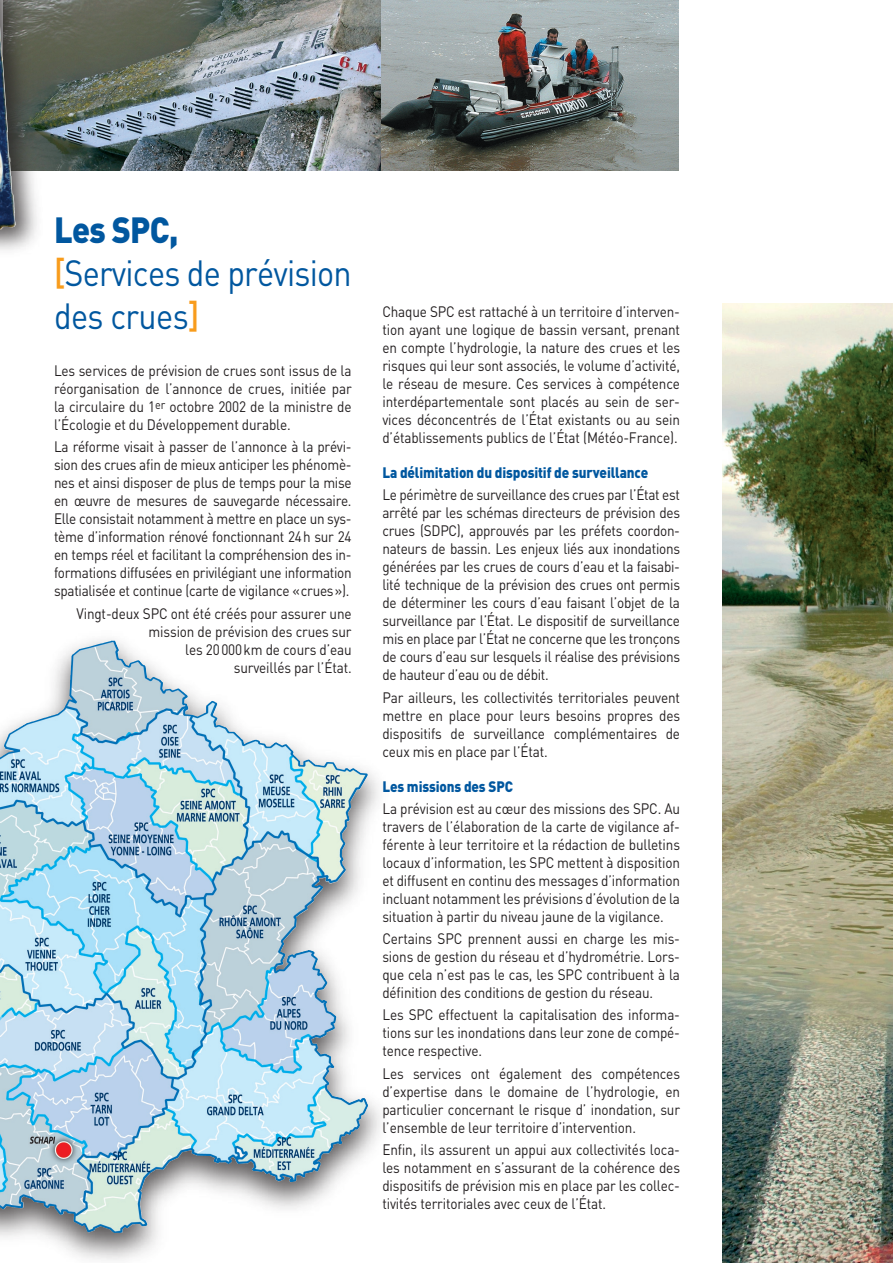
<style>
.page{position:relative;width:893px;height:1263px;background:#fff}
.page>*{position:absolute;margin:0;border:0;box-sizing:border-box;transform-origin:0 0}
.Titres_11{font:36px/43.2px "DIN";letter-spacing:-.025em;color:#01579f;scale:.9 1}
.Titres_11-2{font:900 36px "DIN";letter-spacing:-.02em;color:#01579f;scale:.9 1}
.texte{font:15px/18px "DIN";letter-spacing:-.01em;color:#231f20;text-align:justify;scale:.9 1}
.Titres_11-3{font:900 15px "DIN";letter-spacing:-.01em;color:#01579f;scale:.9 1}
.s1{font-weight:500;color:#f89c1c}
</style>
<div class="page">
<img style="left:46px;top:0;width:335px;height:170px">
<img style="left:723px;top:304px;width:170px;height:959px">
<div style="left:0;top:631px;width:392px;height:632px;background:#231f20;opacity:.75"></div>
<img style="left:115px;top:641px;width:84px;height:76px">
<div style="left:0;top:0;width:46px;height:280px;background:#231f20;opacity:.75"></div>
<img style="left:381px;top:0;width:298px;height:170px">
<p class="Titres_11-2" style="left:54px;top:206px;width:140px">Les SPC,</p>
<p class="Titres_11" style="left:54px;top:251px;width:332px"><span class="s1">[</span>Services de prévision des crues<span class="s1">]</span></p>
<p class="texte" style="left:54px;top:361px;width:332px">Les services de prévision de crues sont issus de la réorganisation de l’annonce de crues, initiée par la circulaire du 1<sup>er</sup> octobre 2002 de la ministre de l’Écologie et du Développement durable.</p>
<p class="texte" style="left:54px;top:438px;width:332px">La réforme visait à passer de l’annonce à la prévi&shy;sion des crues afin de mieux anticiper les phénomè&shy;nes et ainsi disposer de plus de temps pour la mise en œuvre de mesures de sauvegarde nécessaire.<br>Elle consistait notamment à mettre en place un sys&shy;tème d’information rénové fonctionnant 24 h sur 24 en temps réel et facilitant la compréhension des in&shy;formations diffusées en privilégiant une information spatialisée et continue (carte de vigilance « crues »).</p>
<p class="texte" style="left:76px;top:604px;width:307px;text-align:right">Vingt-deux SPC ont été créés pour assurer une mission de prévision des crues sur<br>les 20 000 km de cours d’eau<br>surveillés par l’État.</p>
<p class="texte" style="left:382px;top:302px;width:332px">Chaque SPC est rattaché à un territoire d’interven&shy;tion ayant une logique de bassin versant, prenant en compte l’hydrologie, la nature des crues et les risques qui leur sont associés, le volume d’activité, le réseau de mesure. Ces services à compétence interdépartementale sont placés au sein de ser&shy;vices déconcentrés de l’État existants ou au sein d’établissements publics de l’État (Météo-France).</p>
<p class="Titres_11-3" style="left:382px;top:463px;width:297px">La délimitation du dispositif de surveillance</p>
<p class="texte" style="left:382px;top:486px;width:332px">Le périmètre de surveillance des crues par l’État est arrêté par les schémas directeurs de prévision des crues (SDPC), approuvés par les préfets coordon&shy;nateurs de bassin. Les enjeux liés aux inondations générées par les crues de cours d’eau et la faisabi&shy;lité technique de la prévision des crues ont permis de déterminer les cours d’eau faisant l’objet de la surveillance par l’État. Le dispositif de surveillance mis en place par l’État ne concerne que les tronçons de cours d’eau sur lesquels il réalise des prévisions de hauteur d’eau ou de débit.</p>
<p class="texte" style="left:382px;top:688px;width:332px">Par ailleurs, les collectivités territoriales peuvent mettre en place pour leurs besoins propres des dispositifs de surveillance complémentaires de ceux mis en place par l’État.</p>
<p class="Titres_11-3" style="left:382px;top:776px;width:147px">Les missions des SPC</p>
<p class="texte" style="left:382px;top:799px;width:332px">La prévision est au cœur des missions des SPC. Au travers de l’élaboration de la carte de vigilance af&shy;férente à leur territoire et la rédaction de bulletins locaux d’information, les SPC mettent à disposition et diffusent en continu des messages d’information incluant notamment les prévisions d’évolution de la situation à partir du niveau jaune de la vigilance.</p>
<p class="texte" style="left:382px;top:929px;width:332px">Certains SPC prennent aussi en charge les mis&shy;sions de gestion du réseau et d’hydrométrie. Lors&shy;que cela n’est pas le cas, les SPC contribuent à la définition des conditions de gestion du réseau.</p>
<p class="texte" style="left:382px;top:1006px;width:332px">Les SPC effectuent la capitalisation des informa&shy;tions sur les inondations dans leur zone de compé&shy;tence respective.</p>
<p class="texte" style="left:382px;top:1064px;width:332px">Les services ont également des compétences d’expertise dans le domaine de l’hydrologie, en particulier concernant le risque d’ inondation, sur l’ensemble de leur territoire d’intervention.</p>
<p class="texte" style="left:382px;top:1140px;width:332px">Enfin, ils assurent un appui aux collectivités loca&shy;les notamment en s’assurant de la cohérence des dispositifs de prévision mis en place par les collec&shy;tivités territoriales avec ceux de l’État.</p>
</div>
